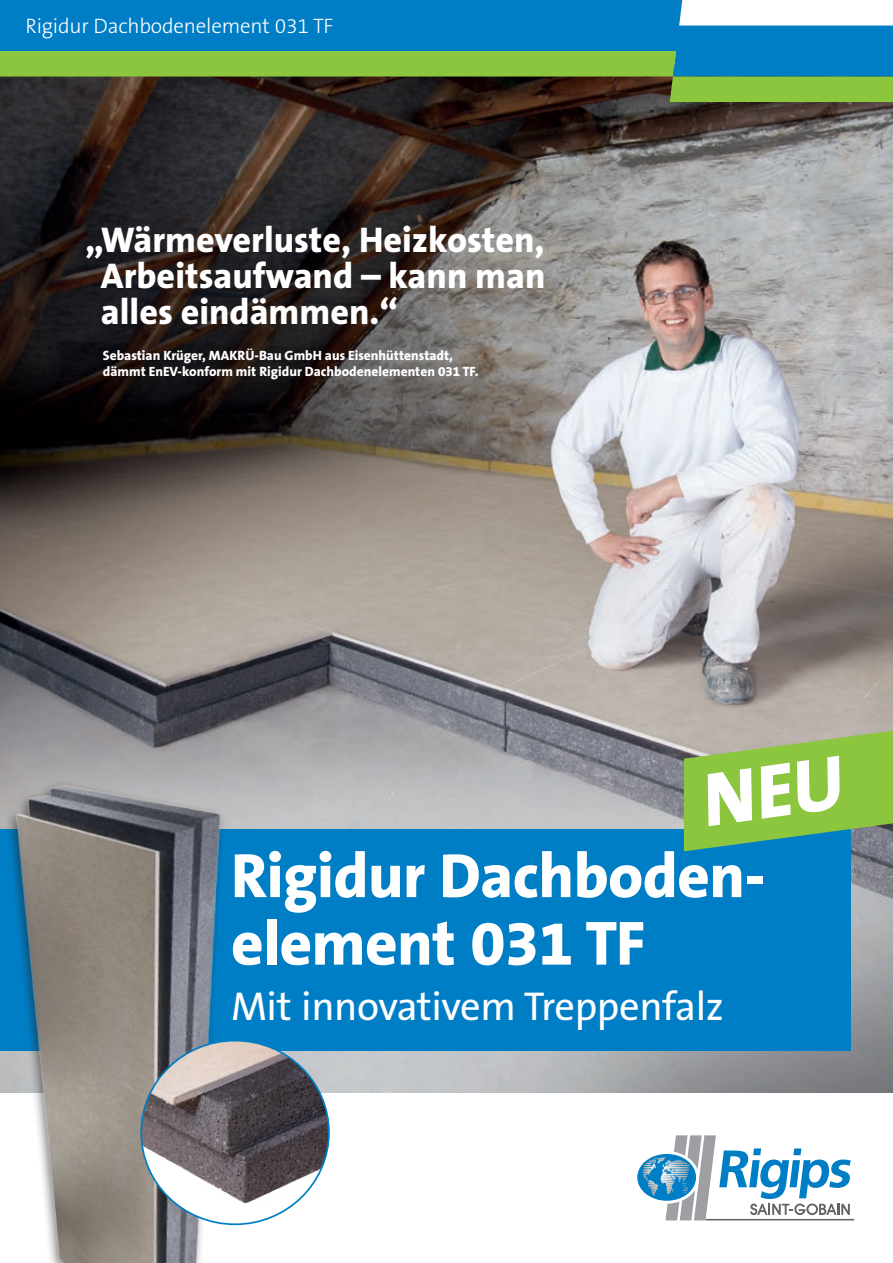
<style>
.page{position:relative;width:893px;height:1263px;background:#fff}
.page>*{position:absolute;margin:0;border:0;box-sizing:border-box;transform-origin:0 0}
.t1{font:800 63px/67.5px "The Sans B8";letter-spacing:-.01em;color:#fff}
.t2{font:40.5px "The Sans B5 Plain";letter-spacing:-.01em;color:#fff}
.t3{font:800 36px/36px "The Sans B8";color:#fff;text-align:justify}
.t4{font:300 21px "The Sans B3";letter-spacing:-.01em;color:#fff}
.t5{font:800 13.5px/16.2px "The Sans B8";color:#fff}
</style>
<div class="page">
<img style="left:0;top:102px;width:893px;height:991px">
<div style="left:0;top:829px;width:850px;height:221px;background:#007ec5"></div>
<svg style="left:0;top:0;width:893px;height:51px;background:#1e8dcb"></svg>
<svg style="left:0;top:51px;width:893px;height:51px;background:#577f42"></svg>
<img style="left:9px;top:763px;width:231px;height:500px">
<img style="left:141px;top:1040px;width:188px;height:176px">
<hr style="left:705px;top:1219px;width:149px;height:1px;background:#636366">
<svg style="left:637px;top:1135px;width:214px;height:85px"></svg>
<svg style="left:684px;top:731px;width:209px;height:120px;background:#85bb57"></svg>
<h3 class="t4" style="left:26px;top:15px;width:309px">Rigidur Dachbodenelement 031 TF</h3>
<h3 class="t3" style="left:101px;top:223px;width:446px;text-indent:-16px">„Wärmeverluste, Heizkosten, Arbeitsaufwand – kann man alles eindämmen.“</h3>
<p class="t5" style="left:103px;top:347px;width:377px">Sebastian Krüger, MAKRÜ-Bau GmbH aus Eisenhüttenstadt, dämmt EnEV-konform mit Rigidur Dachbodenelementen 031 TF.</p>
<h1 class="t1" style="left:231px;top:844px;width:536px">Rigidur Dachboden&shy;element 031 TF</h1>
<h2 class="t2" style="left:231px;top:984px;width:494px">Mit innovativem Treppenfalz</h2>
</div>
